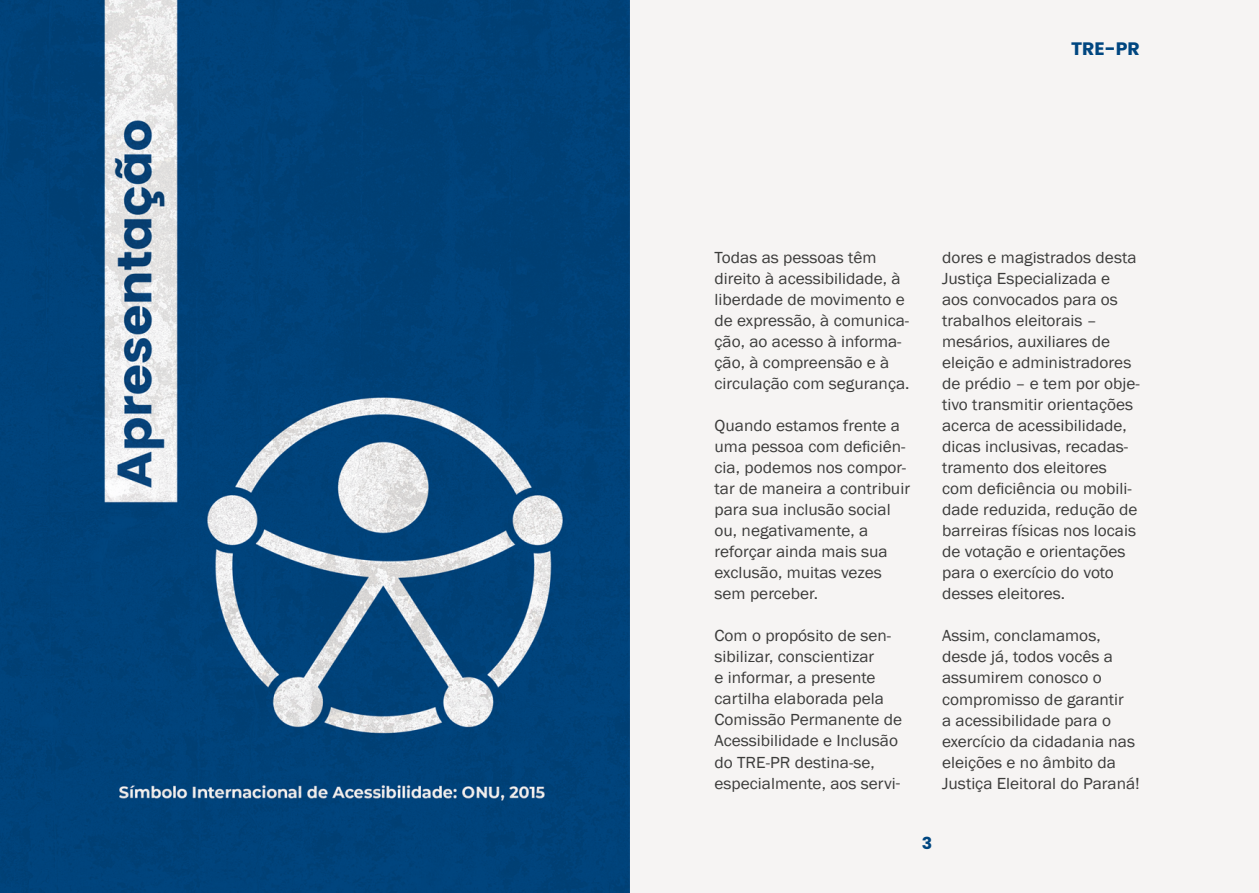
<style>
.page{position:relative;width:1259px;height:893px;background:#f6f4f3}
.page>*{position:absolute;margin:0;border:0;box-sizing:border-box;transform-origin:0 0}
.t1{font:700 18px "Poppins";color:#004680;scale:1.05 1}
.t2{font:16.5px/21px "Franklin Gothic";color:#3c3c3b;scale:1.05 1}
.t3{font:700 16.5px "Poppins";color:#004680;scale:1.05 1}
</style>
<div class="page">
<img style="left:0;top:0;width:629px;height:893px">
<p class="t1" style="left:1071px;top:38px;width:67px">TRE-PR</p>
<p class="t2" style="left:714px;top:248px;width:187px">Todas as pessoas têm direito à acessibilidade, à liberdade de movimento e de expressão, à comunica&shy;ção, ao acesso à informa&shy;ção, à compreensão e à circulação com segurança.</p>
<p class="t2" style="left:714px;top:416px;width:188px">Quando estamos frente a uma pessoa com deficiên&shy;cia, podemos nos compor&shy;tar de maneira a contribuir para sua inclusão social ou, negativamente, a reforçar ainda mais sua exclusão, muitas vezes sem perceber.</p>
<p class="t2" style="left:714px;top:626px;width:180px">Com o propósito de sen&shy;sibilizar, conscientizar<br>e informar, a presente cartilha elaborada pela<br>Comissão Permanente de<br>Acessibilidade e Inclusão do TRE-PR destina-se, especialmente, aos servi-</p>
<p class="t2" style="left:942px;top:248px;width:190px">dores e magistrados desta<br>Justiça Especializada e aos convocados para os trabalhos eleitorais – mesários, auxiliares de eleição e administradores de prédio – e tem por obje&shy;tivo transmitir orientações acerca de acessibilidade, dicas inclusivas, recadas&shy;tramento dos eleitores com deficiência ou mobili&shy;dade reduzida, redução de barreiras físicas nos locais de votação e orientações para o exercício do voto desses eleitores.</p>
<p class="t2" style="left:942px;top:626px;width:190px">Assim, conclamamos, desde já, todos vocês a assumirem conosco o compromisso de garantir<br>a acessibilidade para o exercício da cidadania nas eleições e no âmbito da<br>Justiça Eleitoral do Paraná!</p>
<p class="t3" style="left:922px;top:834px;width:11px">3</p>
</div>
